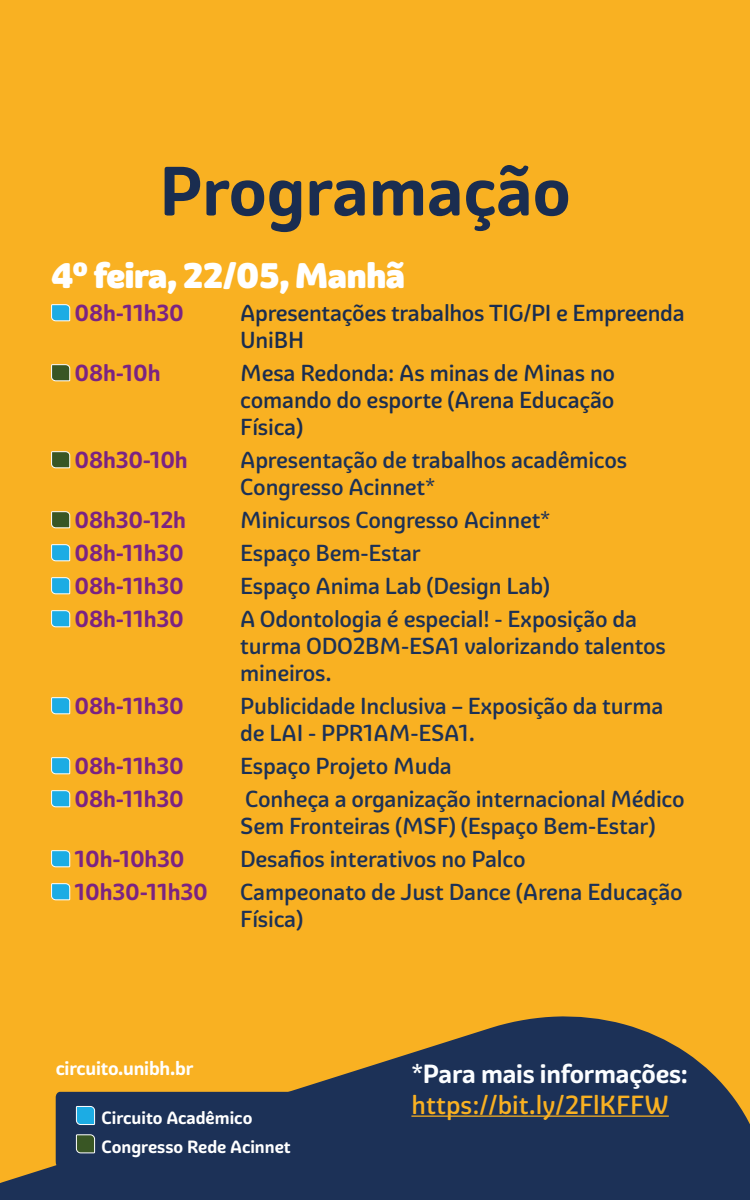
<style>
.page{position:relative;width:750px;height:1200px;background:#f9b122}
.page>*{position:absolute;margin:0;border:0;box-sizing:border-box;transform-origin:0 0}
.t1{font:700 67.5px "Graviola Soft";color:#1a2d50}
.t2{font:900 34.5px "Graviola Soft";letter-spacing:-.01em;color:#fff}
.t3{font:500 25.5px "Graviola Soft";color:#f9b122}
.t4{font:700 25.5px "Graviola Soft";letter-spacing:-.01em;color:#fbfdff}
.t5{font:500 22.5px/27px "Graviola Soft";letter-spacing:-.01em;color:#1c3157}
.t6{font:700 22.5px "Graviola Soft";letter-spacing:-.01em;color:#7b2383}
.t7{font:500 22.5px/27px "Graviola Soft";letter-spacing:-.01em;color:#1a2d50}
.t8{font:700 18.75px "Graviola Soft";letter-spacing:-.01em;color:#fff}
.t9{font:700 17.25px/28.3px "Graviola Soft";color:#fff}
</style>
<div class="page">
<svg style="left:51px;top:304px;width:20px;height:18px"></svg>
<svg style="left:51px;top:364px;width:20px;height:18px"></svg>
<svg style="left:51px;top:451px;width:20px;height:18px"></svg>
<svg style="left:51px;top:511px;width:20px;height:18px"></svg>
<svg style="left:51px;top:544px;width:20px;height:18px"></svg>
<svg style="left:51px;top:577px;width:20px;height:18px"></svg>
<svg style="left:51px;top:610px;width:20px;height:18px"></svg>
<svg style="left:51px;top:697px;width:20px;height:18px"></svg>
<svg style="left:51px;top:757px;width:20px;height:18px"></svg>
<svg style="left:51px;top:790px;width:20px;height:18px"></svg>
<svg style="left:51px;top:850px;width:20px;height:18px"></svg>
<svg style="left:51px;top:883px;width:20px;height:18px"></svg>
<svg style="left:0;top:1016px;width:750px;height:184px;fill:#1c3157"></svg>
<div style="left:56px;top:1092px;width:283px;height:81px;background:#1c3157"></div>
<hr style="left:411px;top:1115px;width:258px;height:2px;background:#f9b122">
<h1 class="t1" style="left:159px;top:149px;width:413px">Programação</h1>
<h2 class="t2" style="left:51px;top:253px;width:356px">4º feira, 22/05, Manhã</h2>
<p class="t6" style="left:75px;top:299px;width:111px">08h-11h30</p>
<p class="t7" style="left:240px;top:300px;width:446px">Apresentações trabalhos TIG/PI e Empreenda<br>UniBH</p>
<p class="t6" style="left:75px;top:359px;width:88px">08h-10h</p>
<p class="t7" style="left:240px;top:360px;width:376px;text-align:justify">Mesa Redonda: As minas de Minas no comando do esporte (Arena Educação Física)</p>
<p class="t6" style="left:75px;top:446px;width:115px">08h30-10h</p>
<p class="t5" style="left:240px;top:447px;width:389px">Apresentação de trabalhos acadêmicos<br>Congresso Acinnet*</p>
<p class="t6" style="left:75px;top:506px;width:113px">08h30-12h</p>
<p class="t5" style="left:240px;top:507px;width:312px">Minicursos Congresso Acinnet*</p>
<p class="t6" style="left:75px;top:539px;width:111px">08h-11h30</p>
<p class="t5" style="left:240px;top:540px;width:182px">Espaço Bem-Estar</p>
<p class="t6" style="left:75px;top:572px;width:111px">08h-11h30</p>
<p class="t5" style="left:240px;top:573px;width:311px">Espaço Anima Lab (Design Lab)</p>
<p class="t6" style="left:75px;top:605px;width:111px">08h-11h30</p>
<p class="t5" style="left:240px;top:606px;width:427px">A Odontologia é especial! - Exposição da turma ODO2BM-ESA1 valorizando talentos mineiros.</p>
<p class="t6" style="left:75px;top:692px;width:111px">08h-11h30</p>
<p class="t5" style="left:240px;top:693px;width:425px">Publicidade Inclusiva – Exposição da turma de LAI - PPR1AM-ESA1.</p>
<p class="t6" style="left:75px;top:752px;width:111px">08h-11h30</p>
<p class="t5" style="left:240px;top:753px;width:213px">Espaço Projeto Muda</p>
<p class="t6" style="left:75px;top:785px;width:111px">08h-11h30</p>
<p class="t5" style="left:240px;top:786px;width:446px">Conheça a organização internacional Médico<br>Sem Fronteiras (MSF) (Espaço Bem-Estar)</p>
<p class="t6" style="left:75px;top:845px;width:112px">10h-10h30</p>
<p class="t5" style="left:240px;top:846px;width:287px">Desafios interativos no Palco</p>
<p class="t6" style="left:75px;top:878px;width:135px">10h30-11h30</p>
<p class="t5" style="left:240px;top:879px;width:444px">Campeonato de Just Dance (Arena Educação<br>Física)</p>
<p class="t8" style="left:56px;top:1056px;width:139px">circuito.unibh.br</p>
<p class="t4" style="left:411px;top:1058px;width:278px">*Para mais informações:</p>
<p class="t3" style="left:411px;top:1089px;width:259px">https://bit.ly/2FlKFFW</p>
<p class="t9" style="left:102px;top:1104px;width:191px">Circuito Acadêmico<br>Congresso Rede Acinnet</p>
</div>
